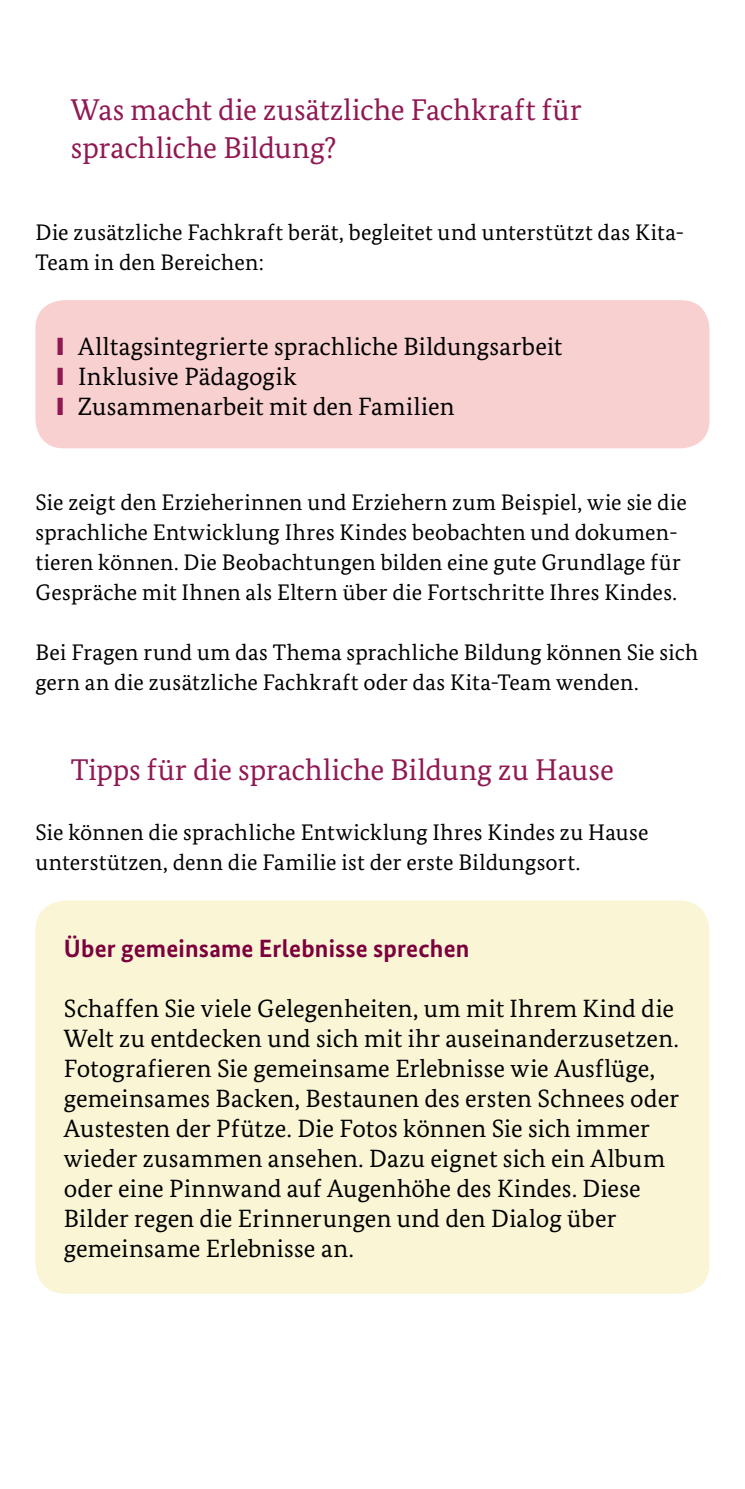
<style>
.page{position:relative;width:745px;height:1489px;background:#fff}
.page>*{position:absolute;margin:0;border:0;box-sizing:border-box;transform-origin:0 0}
.t1{font:30px/37.5px "Bundes Serif";letter-spacing:.005em;color:#901853}
.t2{font:25px/30px "Bundes Serif";letter-spacing:.005em;color:#000}
.t3{font:700 25px "Bundes Sans";letter-spacing:.01em;color:#7c003d}
.t4{font:25px/30px "Zapf Dingbats ITC";color:#901853;text-align:justify}
.t5{font:22.5px/30px "Bundes Serif";letter-spacing:.01em;color:#000}
</style>
<div class="page">
<div style="left:35px;top:300px;width:674px;height:148px;background:#f8d0cf;border-radius:28px"></div>
<div style="left:35px;top:900px;width:674px;height:393px;background:#faf5d5;border-radius:30px"></div>
<h2 class="t1" style="left:71px;top:91px;width:512px">Was macht die zusätzliche Fachkraft für sprachliche Bildung?</h2>
<p class="t5" style="left:35px;top:217px;width:650px">Die zusätzliche Fachkraft berät, begleitet und unterstützt das Kita-<br>Team in den Bereichen:</p>
<p class="t4" style="left:57px;top:332px;width:8px">❙ ❙ ❙</p>
<p class="t2" style="left:78px;top:331px;width:485px">Alltagsintegrierte sprachliche Bildungsarbeit<br>Inklusive Pädagogik<br>Zusammenarbeit mit den Familien</p>
<p class="t5" style="left:35px;top:487px;width:652px">Sie zeigt den Erzieherinnen und Erziehern zum Beispiel, wie sie die sprachliche Entwicklung Ihres Kindes beobachten und dokumen&shy;tieren können. Die Beobachtungen bilden eine gute Grundlage für Gespräche mit Ihnen als Eltern über die Fortschritte Ihres Kindes.</p>
<p class="t5" style="left:35px;top:637px;width:664px">Bei Fragen rund um das Thema sprachliche Bildung können Sie sich gern an die zusätzliche Fachkraft oder das Kita-Team wenden.</p>
<h2 class="t1" style="left:71px;top:751px;width:544px">Tipps für die sprachliche Bildung zu Hause</h2>
<p class="t5" style="left:35px;top:817px;width:614px">Sie können die sprachliche Entwicklung Ihres Kindes zu Hause unterstützen, denn die Familie ist der erste Bildungsort.</p>
<p class="t3" style="left:64px;top:932px;width:407px">Über gemeinsame Erlebnisse sprechen</p>
<p class="t2" style="left:64px;top:992px;width:616px">Schaffen Sie viele Gelegenheiten, um mit Ihrem Kind die Welt zu entdecken und sich mit ihr auseinanderzusetzen.<br>Fotografieren Sie gemeinsame Erlebnisse wie Ausflüge, gemeinsames Backen, Bestaunen des ersten Schnees oder Austesten der Pfütze. Die Fotos können Sie sich immer wieder zusammen ansehen. Dazu eignet sich ein Album oder eine Pinnwand auf Augenhöhe des Kindes. Diese Bilder regen die Erinnerungen und den Dialog über gemeinsame Erlebnisse an.</p>
</div>
